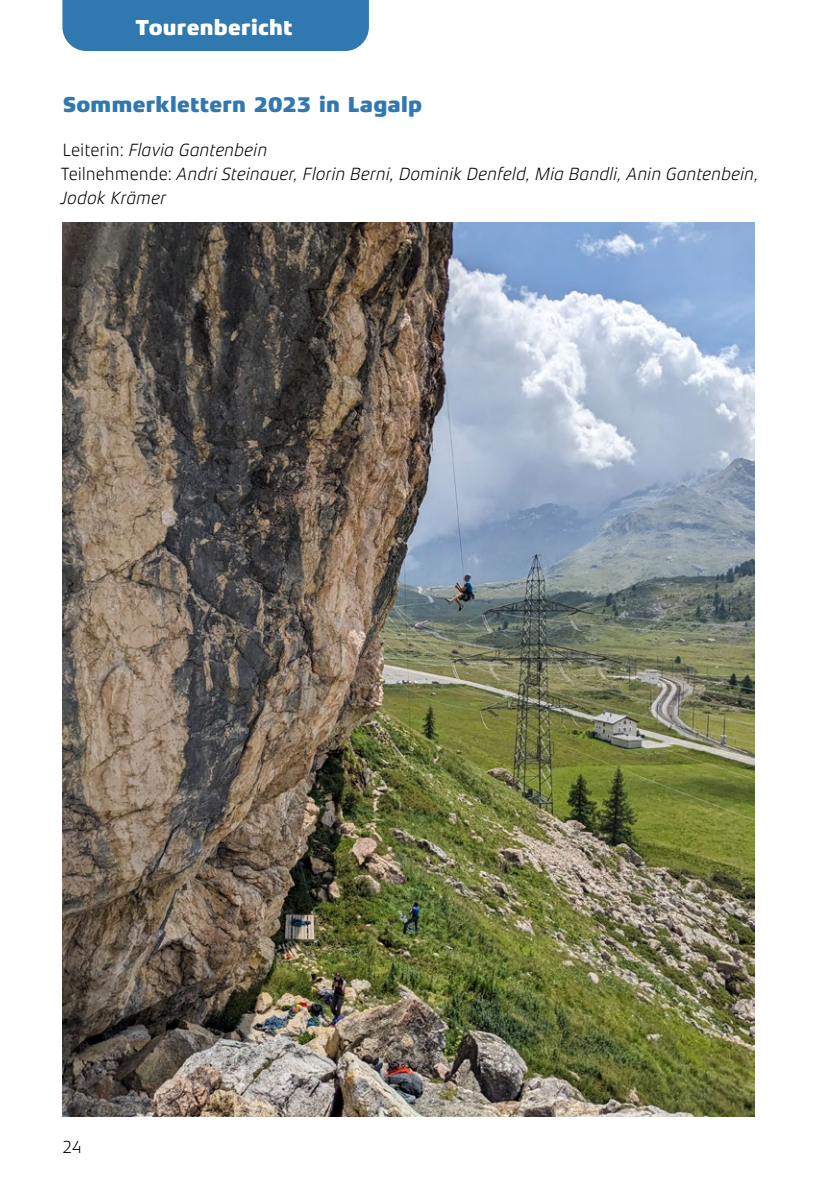
<style>
.page{position:relative;width:840px;height:1191px;background:#fff}
.page>*{position:absolute;margin:0;border:0;box-sizing:border-box;transform-origin:0 0}
.t1{font:800 22px "Xenois Sans Pro";letter-spacing:.01em;color:#3078b0}
.t2{font:800 22px "Xenois Sans Pro";letter-spacing:.01em;color:#fff}
.t3{font:italic 300 18px/24px "Xenois Sans Pro";letter-spacing:-.01em;color:#000}
.t4{font:300 18px "Xenois Sans Pro";color:#000}
.s1{font-style:normal}
</style>
<div class="page">
<div style="left:62px;top:0;width:307px;height:51px;background:#3078b0"></div>
<img style="left:62px;top:222px;width:692px;height:894px">
<p class="t2" style="left:136px;top:15px;width:158px">Tourenbericht</p>
<p class="t1" style="left:63px;top:92px;width:360px">Sommerklettern 2023 in Lagalp</p>
<p class="t3" style="left:60px;top:138px;width:700px"><span class="s1">Leiterin:</span> Flavia Gantenbein<br><span class="s1">Teilnehmende:</span> Andri Steinauer, Florin Berni, Dominik Denfeld, Mia Bandli, Anin Gantenbein,<br>Jodok Krämer</p>
<p class="t4" style="left:62px;top:1137px;width:20px">24</p>
</div>
